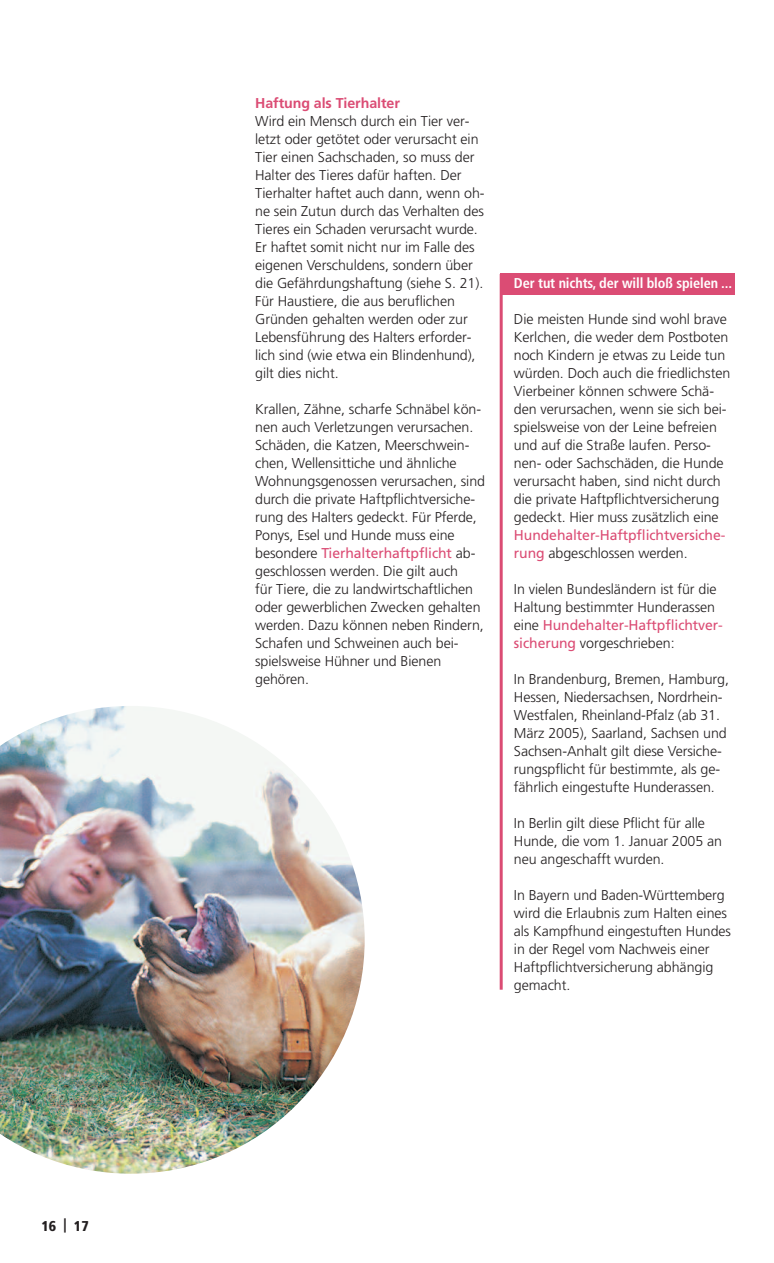
<style>
.page{position:relative;width:774px;height:1263px;background:#fff}
.page>*{position:absolute;margin:0;border:0;box-sizing:border-box;transform-origin:0 0}
.t1{font:300 14.25px/18px "Frutiger LT";letter-spacing:-.005em;color:#231f20}
.t2{font:14.25px/18px "Frutiger LT";letter-spacing:-.005em;color:#db4c74}
.t3{font:700 condensed 14.25px "Frutiger LT";letter-spacing:-.01em;color:#fff}
.t4{font:700 14.25px "Frutiger LT";letter-spacing:-.005em;color:#db4c74}
.t5{font:900 condensed 14.25px "Frutiger LT";color:#231f20}
.s1{font-weight:400;color:#db4c74}
.s2{font-weight:300;color:#231f20}
</style>
<div class="page">
<img style="left:0;top:706px;width:365px;height:468px">
<div style="left:500px;top:274px;width:234px;height:21px;background:#db4c74"></div>
<hr style="left:500px;top:274px;width:3px;height:716px;background:#db4c74">
<p class="t5" style="left:64px;top:1215px;width:5px">|</p>
<p class="t5" style="left:41px;top:1217px;width:49px">16 17</p>
<p class="t4" style="left:255px;top:95px;width:146px">Haftung als Tierhalter</p>
<p class="t1" style="left:255px;top:112px;width:231px">Wird ein Mensch durch ein Tier ver&shy;letzt oder getötet oder verursacht ein Tier einen Sachschaden, so muss der Halter des Tieres dafür haften. Der Tierhalter haftet auch dann, wenn oh&shy;ne sein Zutun durch das Verhalten des Tieres ein Schaden verursacht wurde.<br>Er haftet somit nicht nur im Falle des eigenen Verschuldens, sondern über die Gefährdungshaftung (siehe S. 21).<br>Für Haustiere, die aus beruflichen Gründen gehalten werden oder zur Lebensführung des Halters erforder&shy;lich sind (wie etwa ein Blindenhund), gilt dies nicht.</p>
<p class="t1" style="left:255px;top:400px;width:231px">Krallen, Zähne, scharfe Schnäbel kön&shy;nen auch Verletzungen verursachen.<br>Schäden, die Katzen, Meerschwein&shy;chen, Wellensittiche und ähnliche Wohnungsgenossen verursachen, sind durch die private Haftpflichtversiche&shy;rung des Halters gedeckt. Für Pferde, Ponys, Esel und Hunde muss eine besondere <span class="s1">Tierhalterhaftpflicht</span> ab&shy;geschlossen werden. Die gilt auch<br>für Tiere, die zu landwirtschaftlichen oder gewerblichen Zwecken gehalten werden. Dazu können neben Rindern, Schafen und Schweinen auch bei&shy;spielsweise Hühner und Bienen gehören.</p>
<p class="t3" style="left:514px;top:275px;width:220px">Der tut nichts, der will bloß spielen ...</p>
<p class="t1" style="left:514px;top:310px;width:218px">Die meisten Hunde sind wohl brave Kerlchen, die weder dem Postboten noch Kindern je etwas zu Leide tun würden. Doch auch die friedlichsten Vierbeiner können schwere Schä&shy;den verursachen, wenn sie sich bei&shy;spielsweise von der Leine befreien und auf die Straße laufen. Perso&shy;nen- oder Sachschäden, die Hunde verursacht haben, sind nicht durch die private Haftpflichtversicherung gedeckt. Hier muss zusätzlich eine</p>
<p class="t2" style="left:514px;top:527px;width:213px">Hundehalter-Haftpflichtversiche&shy;rung <span class="s2">abgeschlossen werden.</span></p>
<p class="t1" style="left:514px;top:580px;width:210px">In vielen Bundesländern ist für die Haltung bestimmter Hunderassen eine <span class="s1">Hundehalter-Haftpflichtver - sicherung</span> vorgeschrieben:</p>
<p class="t1" style="left:514px;top:670px;width:217px">In Brandenburg, Bremen, Hamburg, Hessen, Niedersachsen, Nordrhein-Westfalen, Rheinland-Pfalz (ab 31.<br>März 2005), Saarland, Sachsen und Sachsen-Anhalt gilt diese Versiche&shy;rungspflicht für bestimmte, als ge&shy;fährlich eingestufte Hunderassen.</p>
<p class="t1" style="left:514px;top:814px;width:210px">In Berlin gilt diese Pflicht für alle<br>Hunde, die vom 1. Januar 2005 an neu angeschafft wurden.</p>
<p class="t1" style="left:514px;top:886px;width:218px">In Bayern und Baden-Württemberg wird die Erlaubnis zum Halten eines als Kampfhund eingestuften Hundes in der Regel vom Nachweis einer<br>Haftpflichtversicherung abhängig gemacht.</p>
</div>
